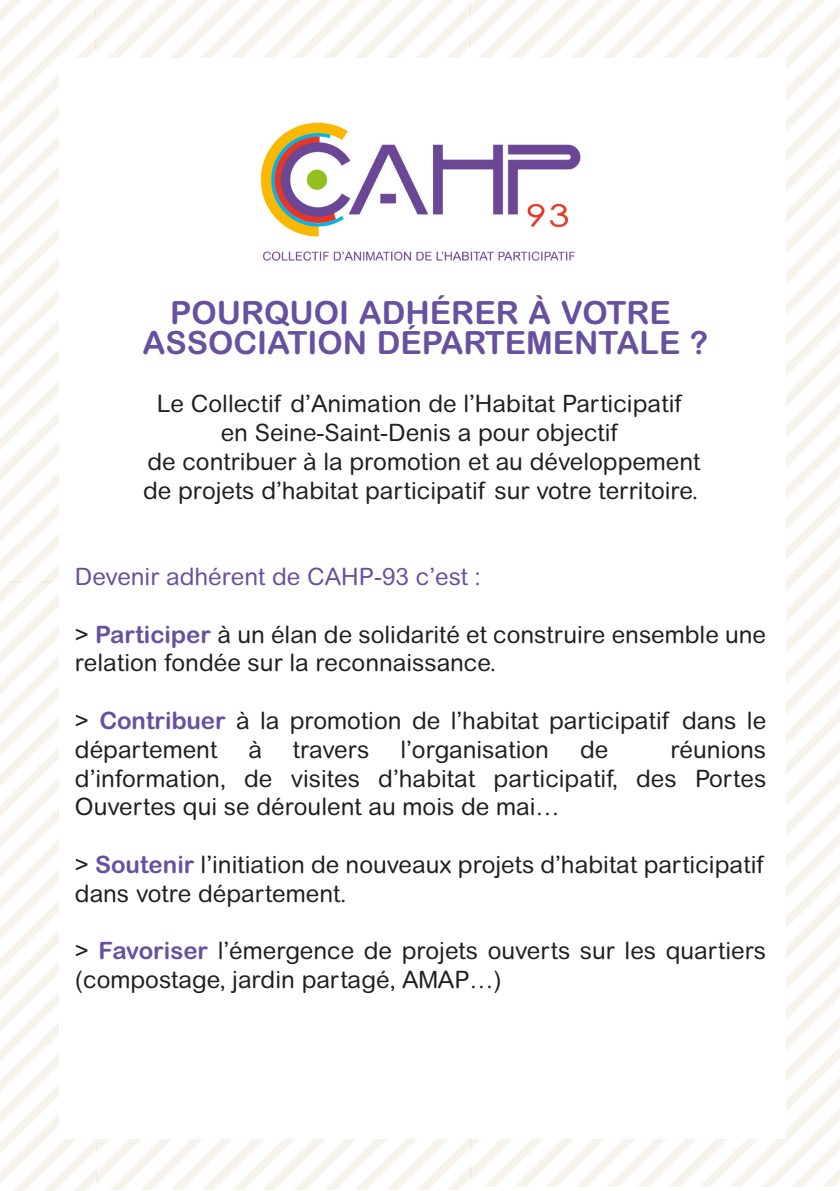
<style>
.page{position:relative;width:840px;height:1191px;background:#fff}
.page>*{position:absolute;margin:0;border:0;box-sizing:border-box;transform-origin:0 0}
.t1{font:700 32px "Arial Rounded MT";color:#6850a1}
.t2{font:24px/28.8px "Arial Rounded MT";color:#231f20}
.t3{font:24px "Arial Rounded MT";color:#6850a1}
.s1{font-weight:700;color:#6850a1}
</style>
<div class="page">
<img style="left:258px;top:122px;width:325px;height:141px">
<p class="t1" style="left:170px;top:294px;width:502px">POURQUOI ADHÉRER À VOTRE</p>
<p class="t1" style="left:142px;top:324px;width:567px">ASSOCIATION DÉPARTEMENTALE ?</p>
<p class="t2" style="left:157px;top:389px;width:526px">Le Collectif d’Animation de l’Habitat Participatif</p>
<p class="t2" style="left:220px;top:418px;width:398px">en Seine-Saint-Denis a pour objectif</p>
<p class="t2" style="left:147px;top:447px;width:554px">de contribuer à la promotion et au développement</p>
<p class="t2" style="left:143px;top:475px;width:556px">de projets d’habitat participatif sur votre territoire.</p>
<p class="t3" style="left:75px;top:562px;width:407px">Devenir adhérent de CAHP-93 c’est :</p>
<p class="t2" style="left:75px;top:619px;width:692px">&gt; <span class="s1">Participer</span> à un élan de solidarité et construire ensemble une relation fondée sur la reconnaissance.</p>
<p class="t2" style="left:75px;top:706px;width:692px">&gt; <span class="s1">Contribuer</span> à la promotion de l’habitat participatif dans le</p>
<p class="t2" style="left:75px;top:735px;width:144px">département</p>
<p class="t2" style="left:248px;top:735px;width:15px">à</p>
<p class="t2" style="left:293px;top:735px;width:78px">travers</p>
<p class="t2" style="left:400px;top:735px;width:150px">l’organisation</p>
<p class="t2" style="left:579px;top:735px;width:30px">de</p>
<p class="t2" style="left:75px;top:735px;width:692px;text-align:justify;text-indent:595px">réunions d’information, de visites d’habitat participatif, des Portes Ouvertes qui se déroulent au mois de mai…</p>
<p class="t2" style="left:75px;top:850px;width:690px">&gt; <span class="s1">Soutenir</span> l’initiation de nouveaux projets d’habitat participatif dans votre département.</p>
<p class="t2" style="left:75px;top:936px;width:692px">&gt; <span class="s1">Favoriser</span> l’émergence de projets ouverts sur les quartiers (compostage, jardin partagé, AMAP…)</p>
</div>
